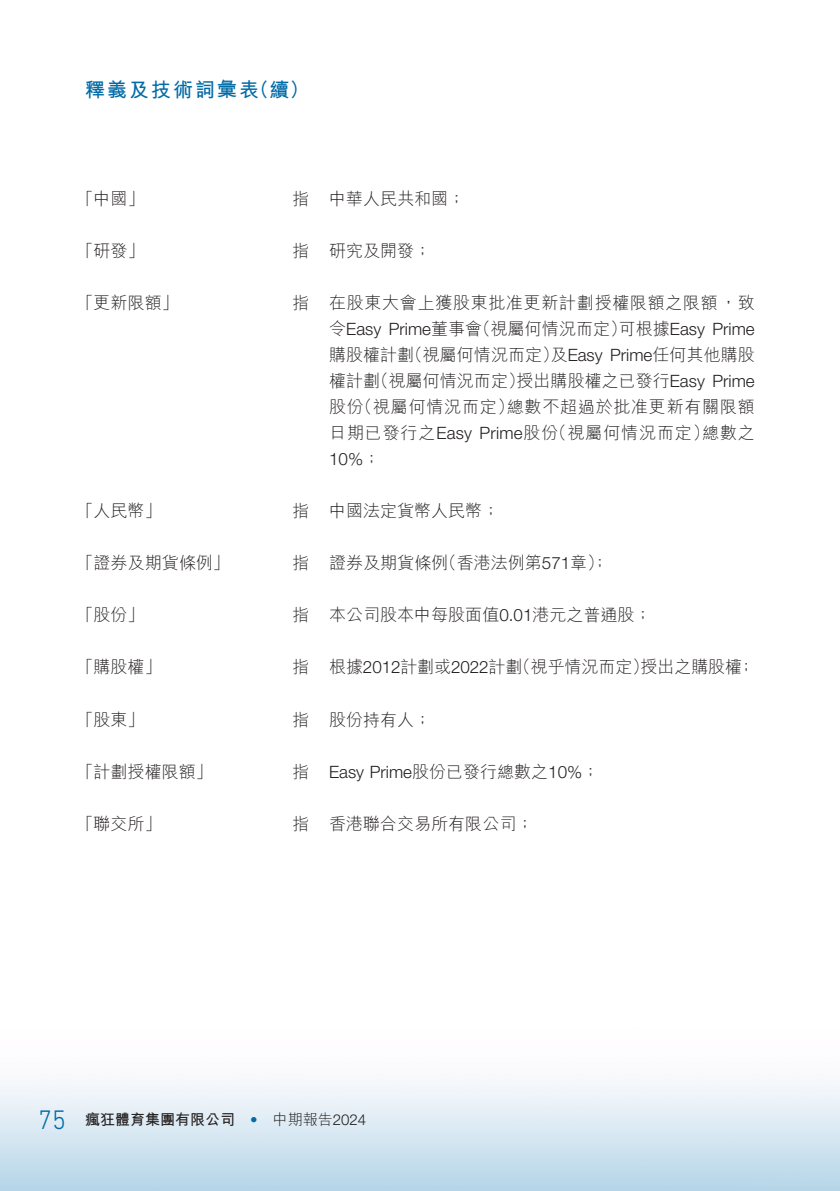
<style>
.page{position:relative;width:840px;height:1191px;background:#fff}
.page>*{position:absolute;margin:0;border:0;box-sizing:border-box;transform-origin:0 0}
.t1{font:300 27.2px "DIN Next LT Pro";color:#006ba7;scale:.95 1}
.t2{font:700 20px "M Hei HK";letter-spacing:.1em;color:#006ba7}
.t3{font:300 17px "M Hei HK";color:#231f20}
.t4{font:300 17px/26px "Helvetica Neue LT Pro";color:#231f20}
.t5{font:300 17px "M Hei HK";letter-spacing:.04em;color:#231f20}
.t6{font:300 17px "M Hei HK";letter-spacing:.045em;color:#231f20}
.t7{font:300 17px "M Hei HK";letter-spacing:.05em;color:#231f20}
.t8{font:700 15px "M Hei HK";color:#231f20}
.t9{font:300 15px "M Hei HK";color:#231f20}
.t10{font:300 15px "Helvetica Neue LT Pro";color:#006ba7}
.s1{font-family:"M Hei HK"}
.s2{font-family:"Helvetica Neue LT Pro"}
</style>
<div class="page">
<p class="t2" style="left:85px;top:75px;width:175px">釋義及技術詞彙表</p>
<p class="t2" style="left:249px;top:75px;width:61px">（續(</p>
<p class="t3" style="left:77px;top:187px;width:69px">「中國」</p>
<p class="t3" style="left:292px;top:187px;width:18px">指</p>
<p class="t3" style="left:329px;top:187px;width:137px">中華人民共和國;</p>
<p class="t3" style="left:77px;top:239px;width:69px">「研發」</p>
<p class="t3" style="left:292px;top:239px;width:18px">指</p>
<p class="t3" style="left:329px;top:239px;width:103px">研究及開發;</p>
<p class="t3" style="left:77px;top:291px;width:103px">「更新限額」</p>
<p class="t3" style="left:292px;top:291px;width:18px">指</p>
<p class="t5" style="left:329px;top:291px;width:427px">在股東大會上獲股東批准更新計劃授權限額之限額，致</p>
<p class="t4" style="left:329px;top:316px;width:154px"><span class="s1">令</span>Easy Prime<span class="s1">董事會</span></p>
<p class="t3" style="left:473px;top:317px;width:155px">（視屬何情況而定）</p>
<p class="t4" style="left:618px;top:316px;width:137px"><span class="s1">可根據</span>Easy Prime</p>
<p class="t3" style="left:405px;top:343px;width:155px">（視屬何情況而定）</p>
<p class="t4" style="left:550px;top:342px;width:205px"><span class="s1">及</span>Easy Prime<span class="s1">任何其他購股</span></p>
<p class="t3" style="left:329px;top:343px;width:87px">購股權計劃</p>
<p class="t3" style="left:371px;top:369px;width:155px">（視屬何情況而定）</p>
<p class="t3" style="left:516px;top:369px;width:239px">授出購股權之已發行<span class="s2">Easy Prime</span></p>
<p class="t3" style="left:329px;top:369px;width:53px">權計劃</p>
<p class="t6" style="left:355px;top:395px;width:160px">（視屬何情況而定）</p>
<p class="t6" style="left:506px;top:395px;width:249px">總數不超過於批准更新有關限額</p>
<p class="t3" style="left:329px;top:395px;width:36px">股份</p>
<p class="t3" style="left:77px;top:499px;width:86px">「人民幣」</p>
<p class="t3" style="left:292px;top:499px;width:18px">指</p>
<p class="t7" style="left:549px;top:421px;width:161px">（視屬何情況而定）</p>
<p class="t3" style="left:701px;top:421px;width:54px">總數之</p>
<p class="t4" style="left:329px;top:420px;width:230px"><span class="s1">日期已發行之</span>Easy Prime<span class="s1">股份<br></span>10%<span class="s1">;</span></p>
<p class="t3" style="left:329px;top:499px;width:171px">中國法定貨幣人民幣;</p>
<p class="t3" style="left:77px;top:551px;width:154px">「證券及期貨條例」</p>
<p class="t3" style="left:292px;top:551px;width:18px">指</p>
<p class="t3" style="left:439px;top:551px;width:170px">（香港法例第<span class="s2">571</span>章 ;(</p>
<p class="t3" style="left:329px;top:551px;width:120px">證券及期貨條例</p>
<p class="t3" style="left:77px;top:603px;width:69px">「股份」</p>
<p class="t3" style="left:292px;top:603px;width:18px">指</p>
<p class="t3" style="left:329px;top:603px;width:324px">本公司股本中每股面值<span class="s2">0.01</span>港元之普通股;</p>
<p class="t3" style="left:77px;top:655px;width:86px">「購股權」</p>
<p class="t3" style="left:292px;top:655px;width:18px">指</p>
<p class="t3" style="left:513px;top:655px;width:137px">（視乎情況而定）</p>
<p class="t3" style="left:640px;top:655px;width:103px">授出之購股權</p>
<p class="t4" style="left:329px;top:654px;width:195px"><span class="s1">根據</span>2012<span class="s1">計劃或</span>2022<span class="s1">計劃</span></p>
<p class="t3" style="left:737px;top:655px;width:18px">;</p>
<p class="t3" style="left:77px;top:707px;width:69px">「股東」</p>
<p class="t3" style="left:292px;top:707px;width:18px">指</p>
<p class="t3" style="left:329px;top:707px;width:103px">股份持有人;</p>
<p class="t3" style="left:77px;top:759px;width:137px">「計劃授權限額」</p>
<p class="t3" style="left:292px;top:759px;width:18px">指</p>
<p class="t4" style="left:329px;top:758px;width:271px">Easy Prime<span class="s1">股份已發行總數之</span>10%<span class="s1">;</span></p>
<p class="t3" style="left:77px;top:811px;width:86px">「聯交所」</p>
<p class="t3" style="left:292px;top:811px;width:18px">指</p>
<p class="t3" style="left:329px;top:811px;width:205px">香港聯合交易所有限公司;</p>
<h1 class="t1" style="left:38px;top:1104px;width:31px">75</h1>
<p class="t8" style="left:85px;top:1108px;width:151px">瘋狂體育集團有限公司</p>
<p class="t10" style="left:250px;top:1110px;width:9px">•</p>
<p class="t9" style="left:273px;top:1108px;width:95px">中期報告<span class="s2">2024</span></p>
</div>
